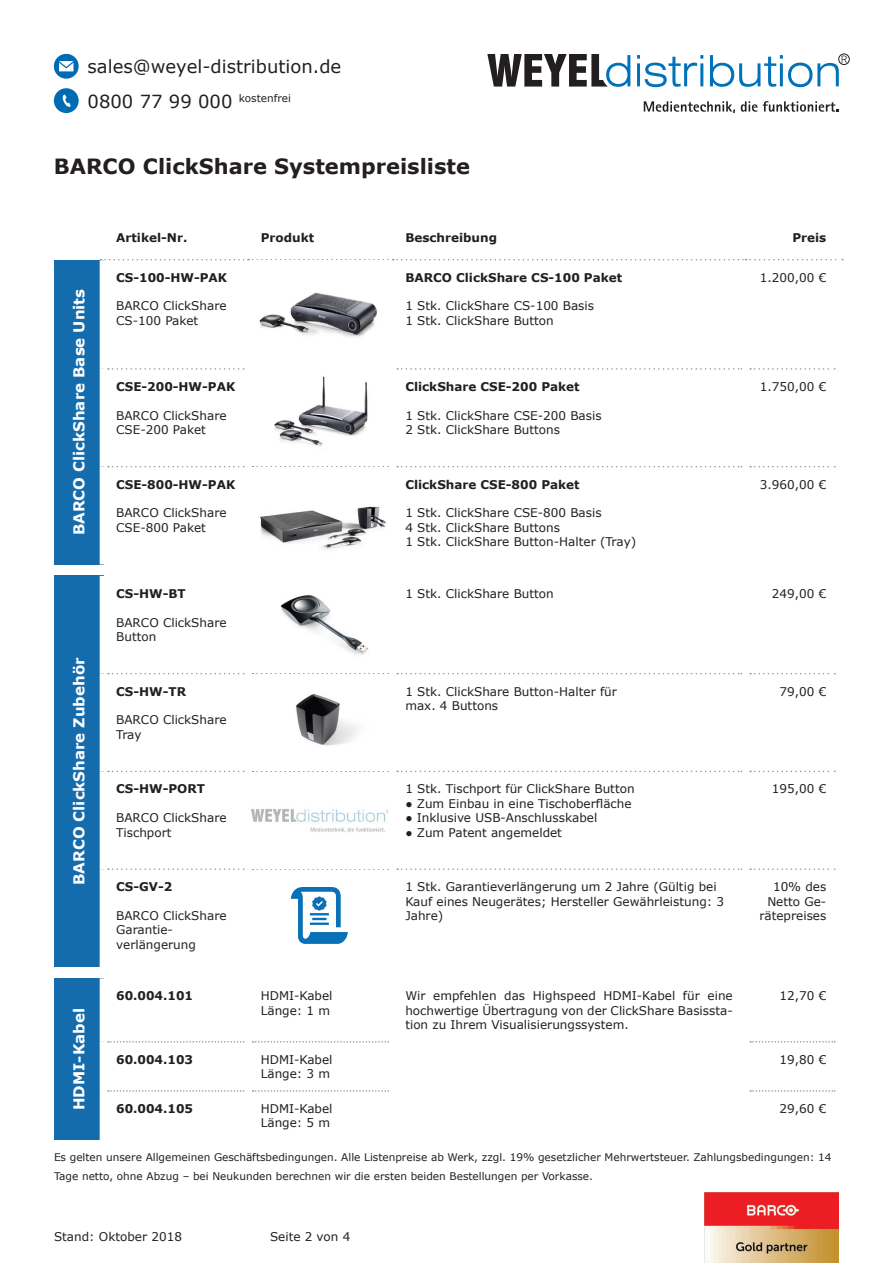
<style>
.page{position:relative;width:893px;height:1263px;background:#fff}
.page>*{position:absolute;margin:0;border:0;box-sizing:border-box;transform-origin:0 0}
.t1{font:700 21px "Verdana";color:#231f20}
.t2{font:18px "Verdana";color:#231f20}
.t3{font:700 15px "Verdana";color:#fff}
.t4{font:12px/14.4px "Verdana";color:#231f20;text-align:justify}
.t5{font:700 12px "Verdana";color:#231f20}
.t6{font:10.5px/19.5px "Verdana";color:#231f20}
</style>
<div class="page">
<svg style="left:637px;top:55px;width:66px;height:32px"></svg>
<svg style="left:644px;top:101px;width:91px;height:12px"></svg>
<svg style="left:741px;top:101px;width:16px;height:11px"></svg>
<svg style="left:763px;top:101px;width:75px;height:11px"></svg>
<svg style="left:710px;top:55px;width:137px;height:32px"></svg>
<div style="left:839px;top:54px;width:10px;height:11px;border:1px solid #231f20;border-radius:50%"></div>
<svg style="left:487px;top:54px;width:143px;height:33px"></svg>
<svg style="left:54px;top:88px;width:25px;height:25px"></svg>
<svg style="left:54px;top:54px;width:25px;height:25px"></svg>
<div style="left:54px;top:260px;width:49px;height:304px;background:#156cad"></div>
<svg style="left:100px;top:259px;width:743px;height:1px"></svg>
<svg style="left:108px;top:368px;width:136px;height:2px"></svg>
<svg style="left:397px;top:368px;width:345px;height:2px"></svg>
<svg style="left:750px;top:368px;width:85px;height:2px"></svg>
<svg style="left:108px;top:466px;width:136px;height:1px"></svg>
<svg style="left:397px;top:466px;width:345px;height:1px"></svg>
<svg style="left:750px;top:466px;width:85px;height:1px"></svg>
<div style="left:100px;top:260px;width:7px;height:109px;background:#fff"></div>
<div style="left:100px;top:369px;width:7px;height:98px;background:#fff"></div>
<div style="left:100px;top:467px;width:7px;height:97px;background:#fff"></div>
<img style="left:259px;top:293px;width:118px;height:44px">
<img style="left:252px;top:376px;width:137px;height:173px">
<div style="left:54px;top:978px;width:49px;height:162px;background:#156cad"></div>
<svg style="left:108px;top:1041px;width:136px;height:1px"></svg>
<svg style="left:252px;top:1041px;width:137px;height:1px"></svg>
<svg style="left:750px;top:1041px;width:85px;height:1px"></svg>
<svg style="left:108px;top:1090px;width:136px;height:2px"></svg>
<svg style="left:252px;top:1090px;width:137px;height:2px"></svg>
<svg style="left:750px;top:1090px;width:85px;height:2px"></svg>
<div style="left:100px;top:978px;width:7px;height:64px;background:#fff"></div>
<div style="left:100px;top:1042px;width:7px;height:49px;background:#fff"></div>
<div style="left:100px;top:1091px;width:7px;height:49px;background:#fff"></div>
<div style="left:54px;top:576px;width:49px;height:391px;background:#156cad"></div>
<svg style="left:108px;top:673px;width:136px;height:1px"></svg>
<svg style="left:397px;top:673px;width:345px;height:1px"></svg>
<svg style="left:750px;top:673px;width:85px;height:1px"></svg>
<svg style="left:108px;top:771px;width:136px;height:1px"></svg>
<svg style="left:397px;top:771px;width:345px;height:1px"></svg>
<svg style="left:750px;top:771px;width:85px;height:1px"></svg>
<svg style="left:108px;top:868px;width:136px;height:2px"></svg>
<svg style="left:252px;top:869px;width:137px;height:1px"></svg>
<svg style="left:397px;top:868px;width:345px;height:2px"></svg>
<svg style="left:750px;top:868px;width:85px;height:2px"></svg>
<div style="left:100px;top:576px;width:7px;height:98px;background:#fff"></div>
<div style="left:100px;top:674px;width:7px;height:97px;background:#fff"></div>
<div style="left:100px;top:771px;width:7px;height:98px;background:#fff"></div>
<div style="left:100px;top:869px;width:7px;height:98px;background:#fff"></div>
<img style="left:252px;top:595px;width:137px;height:237px">
<svg style="left:291px;top:887px;width:57px;height:57px"></svg>
<img style="left:704px;top:1192px;width:135px;height:71px">
<p class="t2" style="left:88px;top:54px;width:255px">sales@weyel-distribution.de</p>
<p class="t2" style="left:88px;top:89px;width:205px">0800 77 99 000 <sup>kostenfrei</sup></p>
<p class="t1" style="left:54px;top:152px;width:418px">BARCO ClickShare Systempreisliste</p>
<p class="t3" style="left:68px;top:535px;width:248px;rotate:-90deg">BARCO ClickShare Base Units</p>
<p class="t3" style="left:68px;top:885px;width:229px;rotate:-90deg">BARCO ClickShare Zubehör</p>
<p class="t3" style="left:68px;top:1110px;width:103px;rotate:-90deg">HDMI-Kabel</p>
<p class="t5" style="left:116px;top:229px;width:73px">Artikel-Nr.</p>
<p class="t5" style="left:261px;top:229px;width:55px">Produkt</p>
<p class="t5" style="left:405px;top:229px;width:93px">Beschreibung</p>
<p class="t5" style="left:792px;top:229px;width:35px">Preis</p>
<p class="t5" style="left:116px;top:269px;width:113px">CS-100-HW-PAK</p>
<p class="t4" style="left:116px;top:299px;width:112px">BARCO ClickShare</p>
<p class="t4" style="left:116px;top:313px;width:84px">CS-100 Paket</p>
<p class="t5" style="left:116px;top:378px;width:121px">CSE-200-HW-PAK</p>
<p class="t4" style="left:116px;top:408px;width:112px">BARCO ClickShare</p>
<p class="t4" style="left:116px;top:422px;width:91px">CSE-200 Paket</p>
<p class="t5" style="left:116px;top:476px;width:121px">CSE-800-HW-PAK</p>
<p class="t4" style="left:116px;top:506px;width:112px">BARCO ClickShare</p>
<p class="t4" style="left:116px;top:520px;width:91px">CSE-800 Paket</p>
<p class="t5" style="left:116px;top:585px;width:71px">CS-HW-BT</p>
<p class="t4" style="left:116px;top:615px;width:112px">BARCO ClickShare</p>
<p class="t4" style="left:116px;top:629px;width:42px">Button</p>
<p class="t5" style="left:116px;top:683px;width:71px">CS-HW-TR</p>
<p class="t4" style="left:116px;top:713px;width:112px">BARCO ClickShare</p>
<p class="t4" style="left:116px;top:727px;width:27px">Tray</p>
<p class="t5" style="left:116px;top:780px;width:90px">CS-HW-PORT</p>
<p class="t4" style="left:116px;top:810px;width:112px">BARCO ClickShare</p>
<p class="t4" style="left:116px;top:825px;width:57px">Tischport</p>
<p class="t5" style="left:116px;top:878px;width:58px">CS-GV-2</p>
<p class="t4" style="left:116px;top:908px;width:112px">BARCO ClickShare</p>
<p class="t4" style="left:116px;top:923px;width:58px">Garantie-</p>
<p class="t4" style="left:116px;top:937px;width:81px">verlängerung</p>
<p class="t5" style="left:116px;top:987px;width:78px">60.004.101</p>
<p class="t4" style="left:261px;top:988px;width:73px">HDMI-Kabel</p>
<p class="t4" style="left:261px;top:1003px;width:71px">Länge: 1 m</p>
<p class="t5" style="left:116px;top:1051px;width:78px">60.004.103</p>
<p class="t4" style="left:261px;top:1052px;width:73px">HDMI-Kabel</p>
<p class="t4" style="left:261px;top:1066px;width:71px">Länge: 3 m</p>
<p class="t5" style="left:116px;top:1100px;width:78px">60.004.105</p>
<p class="t4" style="left:261px;top:1101px;width:73px">HDMI-Kabel</p>
<p class="t4" style="left:261px;top:1115px;width:71px">Länge: 5 m</p>
<p class="t5" style="left:405px;top:269px;width:218px">BARCO ClickShare CS-100 Paket</p>
<p class="t4" style="left:405px;top:299px;width:190px">1 Stk. ClickShare CS-100 Basis</p>
<p class="t4" style="left:405px;top:313px;width:150px">1 Stk. ClickShare Button</p>
<p class="t5" style="left:405px;top:378px;width:176px">ClickShare CSE-200 Paket</p>
<p class="t4" style="left:405px;top:408px;width:198px">1 Stk. ClickShare CSE-200 Basis</p>
<p class="t4" style="left:405px;top:422px;width:156px">2 Stk. ClickShare Buttons</p>
<p class="t5" style="left:405px;top:476px;width:176px">ClickShare CSE-800 Paket</p>
<p class="t4" style="left:405px;top:506px;width:198px">1 Stk. ClickShare CSE-800 Basis</p>
<p class="t4" style="left:405px;top:520px;width:156px">4 Stk. ClickShare Buttons</p>
<p class="t4" style="left:405px;top:534px;width:232px">1 Stk. ClickShare Button-Halter (Tray)</p>
<p class="t4" style="left:760px;top:270px;width:68px">1.200,00 €</p>
<p class="t4" style="left:760px;top:379px;width:68px">1.750,00 €</p>
<p class="t4" style="left:760px;top:477px;width:68px">3.960,00 €</p>
<p class="t4" style="left:405px;top:586px;width:150px">1 Stk. ClickShare Button</p>
<p class="t4" style="left:772px;top:586px;width:56px">249,00 €</p>
<p class="t4" style="left:405px;top:684px;width:213px">1 Stk. ClickShare Button-Halter für</p>
<p class="t4" style="left:405px;top:698px;width:94px">max. 4 Buttons</p>
<p class="t4" style="left:405px;top:782px;width:231px">1 Stk. Tischport für ClickShare Button</p>
<p class="t4" style="left:405px;top:796px;width:228px">● Zum Einbau in eine Tischoberfläche</p>
<p class="t4" style="left:405px;top:810px;width:193px">● Inklusive USB-Anschlusskabel</p>
<p class="t4" style="left:405px;top:825px;width:158px">● Zum Patent angemeldet</p>
<p class="t4" style="left:780px;top:684px;width:48px">79,00 €</p>
<p class="t4" style="left:772px;top:782px;width:56px">195,00 €</p>
<p class="t4" style="left:405px;top:879px;width:320px;text-align:left">1 Stk. Garantieverlängerung um 2 Jahre (Gültig bei<br>Kauf eines Neugerätes; Hersteller Gewährleistung: 3<br>Jahre)</p>
<p class="t4" style="left:773px;top:879px;width:55px">10% des</p>
<p class="t4" style="left:759px;top:894px;width:68px;text-align:right">Netto Ge&shy;rätepreises</p>
<p class="t4" style="left:405px;top:988px;width:329px">Wir empfehlen das Highspeed HDMI-Kabel für eine hochwertige Übertragung von der ClickShare Basissta&shy;tion zu Ihrem Visualisierungssystem.</p>
<p class="t4" style="left:780px;top:988px;width:48px">12,70 €</p>
<p class="t4" style="left:780px;top:1052px;width:48px">19,80 €</p>
<p class="t4" style="left:780px;top:1101px;width:48px">29,60 €</p>
<p class="t6" style="left:54px;top:1147px;width:779px">Es gelten unsere Allgemeinen Geschäftsbedingungen. Alle Listenpreise ab Werk, zzgl. 19% gesetzlicher Mehrwertsteuer. Zahlungsbedingungen: 14<br>Tage netto, ohne Abzug – bei Neukunden berechnen wir die ersten beiden Bestellungen per Vorkasse.</p>
<p class="t4" style="left:54px;top:1229px;width:129px">Stand: Oktober 2018</p>
<p class="t4" style="left:270px;top:1229px;width:82px">Seite 2 von 4</p>
</div>
